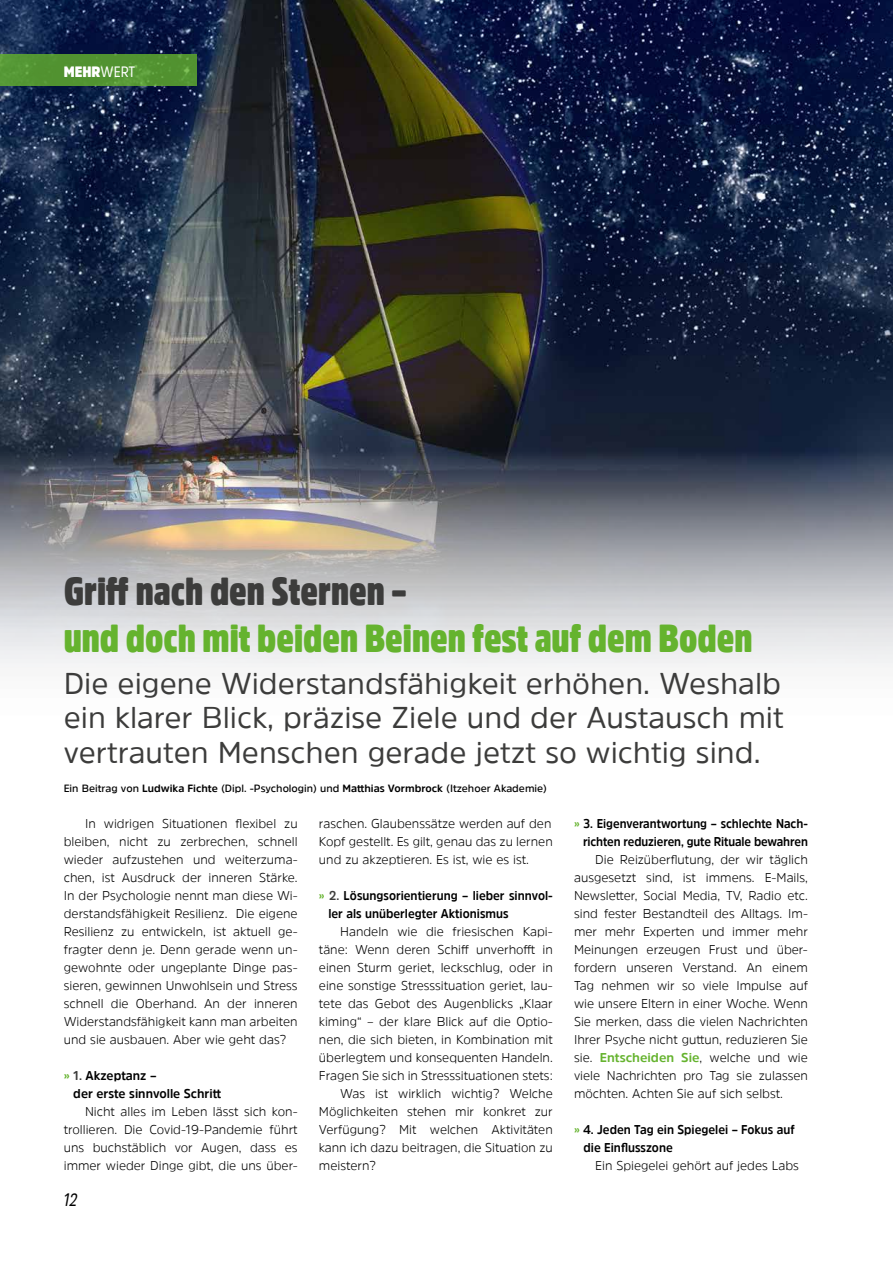
<style>
.page{position:relative;width:893px;height:1263px;background:#fff}
.page>*{position:absolute;margin:0;border:0;box-sizing:border-box;transform-origin:0 0}
.t1{font:900 39px "Amsi Pro Cond";color:#65b32e}
.t2{font:900 39px "Amsi Pro Cond";color:#3c3c3b}
.t3{font:30px/34.5px "Amsi Pro";color:#3c3c3b;text-align:justify}
.t4{font:italic 18px "Amsi Pro Cond";color:#000}
.t5{font:900 15px "Amsi Pro Narw";color:#fff}
.t6{font:300 12.75px/18px "Amsi Pro";color:#000;text-align:justify}
.t7{font:700 12.75px/18px "Amsi Pro";color:#000;scale:.91 1}
.t8{font:700 12.75px/18px "Amsi Pro";color:#000;text-align:right;scale:.89 1}
.t9{font:700 12.75px/18px "Amsi Pro";color:#000;scale:.95 1}
.t10{font:600 10.5px "Amsi Pro";color:#000}
.s1{font-weight:400}
.s2{font-weight:700}
.s3{color:#65b32e}
.s4{color:#3c3c3b}
.s5{font-weight:700;color:#65b32e}
</style>
<div class="page">
<img style="left:0;top:0;width:893px;height:666px">
<svg style="left:0;top:54px;width:196px;height:32px;background:#539532"></svg>
<p class="t5" style="left:64px;top:61px;width:73px">MEHR<span class="s1">WERT</span></p>
<h1 class="t2" style="left:64px;top:565px;width:344px">Griff nach den Sternen –</h1>
<h1 class="t1" style="left:64px;top:611px;width:690px">und doch mit beiden Beinen fest auf dem Boden</h1>
<h2 class="t3" style="left:64px;top:665px;width:721px">Die eigene Widerstandsfähigkeit erhöhen. Weshalb ein klarer Blick, präzise Ziele und der Austausch mit vertrauten Menschen gerade jetzt so wichtig sind.</h2>
<p class="t10" style="left:64px;top:781px;width:485px">Ein Beitrag von <span class="s2">Ludwika Fichte</span> (Dipl. -Psychologin) und <span class="s2">Matthias Vormbrock</span> (Itzehoer Akademie)</p>
<p class="t6" style="left:64px;top:814px;width:235px;text-indent:21px">In widrigen Situationen flexibel zu bleiben, nicht zu zerbrechen, schnell wieder aufzustehen und weiterzuma&shy;chen, ist Ausdruck der inneren Stärke.<br>In der Psychologie nennt man diese Wi&shy;derstandsfähigkeit Resilienz. Die eigene Resilienz zu entwickeln, ist aktuell ge&shy;fragter denn je. Denn gerade wenn un&shy;gewohnte oder ungeplante Dinge pas&shy;sieren, gewinnen Unwohlsein und Stress schnell die Oberhand. An der inneren Widerstandsfähigkeit kann man arbeiten und sie ausbauen. Aber wie geht das?</p>
<p class="t9" style="left:73px;top:1066px;width:157px;text-indent:-10px"><span class="s3">»</span> <span class="s4">1.</span> Akzeptanz –<br>der erste sinnvolle Schritt</p>
<p class="t6" style="left:64px;top:1102px;width:235px;text-indent:21px">Nicht alles im Leben lässt sich kon&shy;trollieren. Die Covid-19-Pandemie führt uns buchstäblich vor Augen, dass es immer wieder Dinge gibt, die uns über-</p>
<h3 class="t4" style="left:64px;top:1187px;width:15px">12</h3>
<p class="t6" style="left:319px;top:814px;width:235px">raschen. Glaubenssätze werden auf den Kopf gestellt. Es gilt, genau das zu lernen und zu akzeptieren. Es ist, wie es ist.</p>
<p class="t7" style="left:328px;top:886px;width:248px;text-indent:-10px"><span class="s3">»</span> <span class="s4">2.</span> Lösungsorientierung – lieber sinnvol&shy;ler als unüberlegter Aktionismus</p>
<p class="t6" style="left:340px;top:922px;width:214px">Handeln wie die friesischen Kapi-</p>
<p class="t6" style="left:319px;top:940px;width:235px">täne: Wenn deren Schiff unverhofft in</p>
<p class="t6" style="left:319px;top:958px;width:235px">einen Sturm geriet, leckschlug, oder in</p>
<p class="t6" style="left:319px;top:976px;width:235px">eine sonstige Stresssituation geriet, lau-</p>
<p class="t6" style="left:319px;top:994px;width:235px">tete das Gebot des Augenblicks „Klaar</p>
<p class="t6" style="left:319px;top:1012px;width:235px">kiming“ – der klare Blick auf die Optio-</p>
<p class="t6" style="left:319px;top:1030px;width:235px">nen, die sich bieten, in Kombination mit</p>
<p class="t6" style="left:319px;top:1048px;width:235px">überlegtem und konsequenten Handeln.</p>
<p class="t6" style="left:319px;top:1066px;width:235px">Fragen Sie sich in Stresssituationen stets:</p>
<p class="t6" style="left:340px;top:1084px;width:214px">Was ist wirklich wichtig? Welche</p>
<p class="t6" style="left:319px;top:1102px;width:235px">Möglichkeiten stehen mir konkret zur</p>
<p class="t6" style="left:319px;top:1120px;width:235px">Verfügung? Mit welchen Aktivitäten</p>
<p class="t6" style="left:319px;top:1138px;width:235px">kann ich dazu beitragen, die Situation zu</p>
<p class="t6" style="left:319px;top:1156px;width:59px">meistern?</p>
<p class="t8" style="left:574px;top:814px;width:264px"><span class="s3">»</span> 3. Eigenverantwortung – schlechte Nach&shy;richten reduzieren, gute Rituale bewahren</p>
<p class="t6" style="left:574px;top:850px;width:235px;text-indent:21px">Die Reizüberflutung, der wir täglich ausgesetzt sind, ist immens. E-Mails, Newsletter, Social Media, TV, Radio etc. sind fester Bestandteil des Alltags. Im&shy;mer mehr Experten und immer mehr Meinungen erzeugen Frust und über&shy;fordern unseren Verstand. An einem Tag nehmen wir so viele Impulse auf wie unsere Eltern in einer Woche. Wenn Sie merken, dass die vielen Nachrichten Ihrer Psyche nicht guttun, reduzieren Sie sie. <span class="s5">Entscheiden Sie</span>, welche und wie viele Nachrichten pro Tag sie zulassen möchten. Achten Sie auf sich selbst.</p>
<p class="t7" style="left:584px;top:1120px;width:233px;text-indent:-10px"><span class="s3">»</span> 4. Jeden Tag ein Spiegelei – Fokus auf die Einflusszone</p>
<p class="t6" style="left:595px;top:1156px;width:205px">Ein Spiegelei gehört auf jedes Labs</p>
</div>
